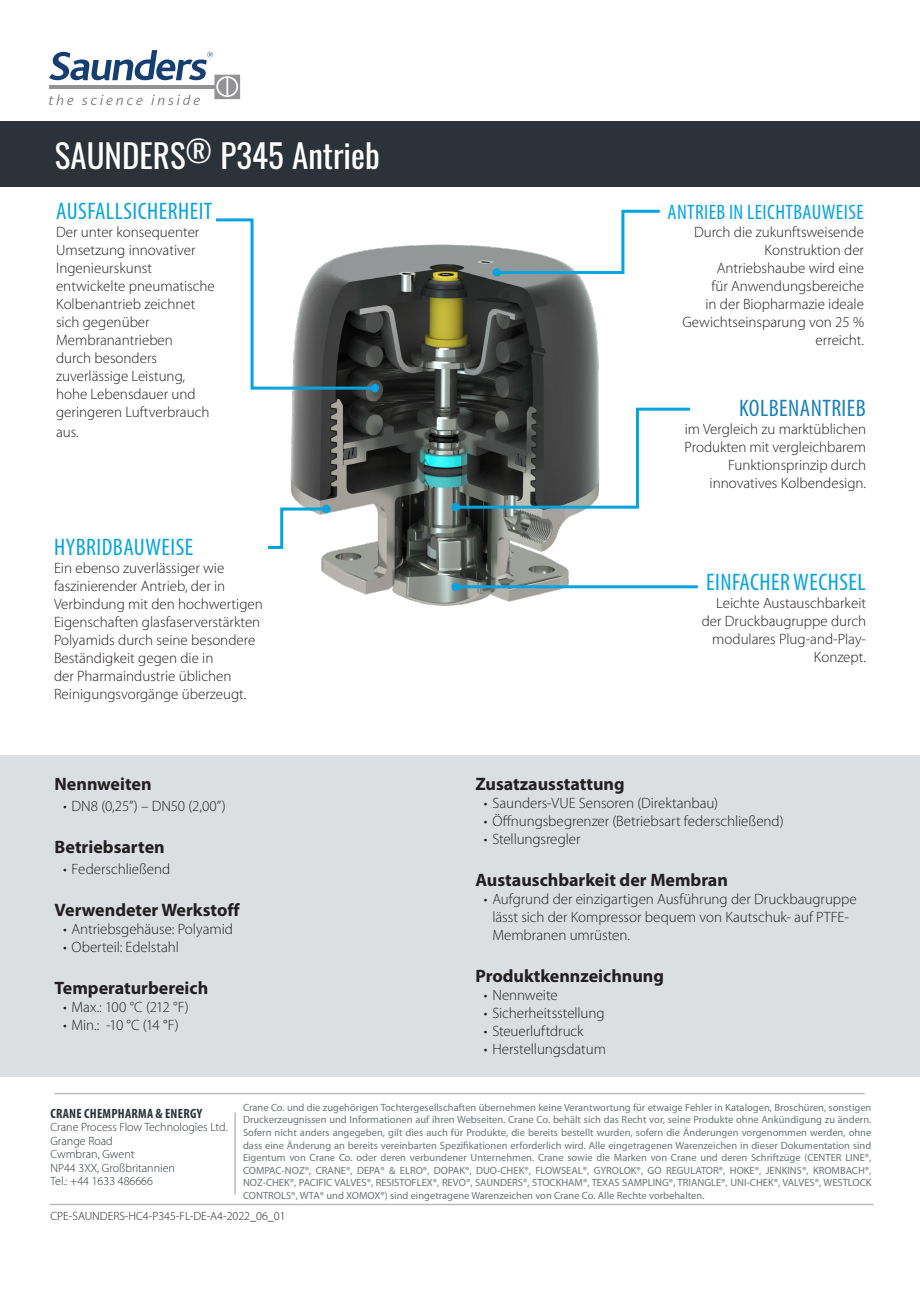
<style>
.page{position:relative;width:920px;height:1290px;background:#fff}
.page>*{position:absolute;margin:0;border:0;box-sizing:border-box;transform-origin:0 0}
.Top_Bar_Heads{font:33px "Oswald";color:#fff}
.t1{font:condensed 24px "Myriad Pro";letter-spacing:.02em;color:#05a4e0}
.t2{font:condensed 24px "Myriad Pro";letter-spacing:.02em;color:#1b7fbc}
.t3{font:condensed 21px "Myriad Pro";letter-spacing:.02em;color:#05a4e0}
.Subheadings{font:700 18px "Myriad Pro";color:#231f20}
.t4{font:300 15px/18px "Myriad Pro";color:#231f20}
.t5{font:300 15px "Myriad Pro";letter-spacing:-.03em;color:#231f20}
.t6{font:700 condensed 13.5px "Myriad Pro";letter-spacing:.02em;color:#2b3239}
.t7{font:300 12px "Myriad Pro";color:#2b3239}
.t8{font:300 12px "Myriad Pro";color:#231f20}
.t9{font:10.5px/12.6px "Myriad Pro";color:#6f7578;text-align:justify}
</style>
<div class="page">
<div style="left:0;top:121px;width:920px;height:66px;background:#2c3239"></div>
<div style="left:0;top:755px;width:920px;height:321px;background:#dbdfe2"></div>
<hr style="left:55px;top:1093px;width:810px;height:1px;background:#babbbe">
<hr style="left:50px;top:1204px;width:824px;height:1px;background:#babbbe">
<hr style="left:234px;top:1112px;width:2px;height:82px;background:#b9bbbd">
<svg style="left:49px;top:50px;width:191px;height:55px"></svg>
<img style="left:290px;top:244px;width:319px;height:362px">
<svg style="left:453px;top:406px;width:238px;height:104px"></svg>
<div style="left:451px;top:503px;width:9px;height:8px;background:#05a4e0;border-radius:50%"></div>
<hr style="left:456px;top:585px;width:242px;height:3px;background:#05a4e0">
<div style="left:451px;top:583px;width:9px;height:8px;background:#05a4e0;border-radius:50%"></div>
<svg style="left:494px;top:209px;width:166px;height:66px"></svg>
<div style="left:493px;top:268px;width:8px;height:9px;background:#05a4e0;border-radius:50%"></div>
<svg style="left:216px;top:218px;width:162px;height:173px"></svg>
<div style="left:371px;top:384px;width:8px;height:8px;background:#05a4e0;border-radius:50%"></div>
<svg style="left:267px;top:506px;width:62px;height:44px"></svg>
<div style="left:322px;top:505px;width:9px;height:8px;background:#05a4e0;border-radius:50%"></div>
<p class="Top_Bar_Heads" style="left:55px;top:126px;width:326px">SAUNDERS<sup>®</sup> P345 Antrieb</p>
<p class="t1" style="left:56px;top:197px;width:158px">AUSFALLSICHERHEIT</p>
<p class="t4" style="left:56px;top:223px;width:160px">Der unter konsequenter<br>Umsetzung innovativer<br>Ingenieurskunst entwickelte pneumatische<br>Kolbenantrieb zeichnet sich gegenüber<br>Membranantrieben<br>durch besonders zuverlässige Leistung, hohe Lebensdauer und geringeren Luftverbrauch</p>
<p class="t4" style="left:56px;top:423px;width:24px">aus.</p>
<p class="t1" style="left:54px;top:532px;width:141px">HYBRIDBAUWEISE</p>
<p class="t4" style="left:54px;top:559px;width:210px">Ein ebenso zuverlässiger wie faszinierender Antrieb, der in<br>Verbindung mit den hochwertigen<br>Eigenschaften glasfaserverstärkten<br>Polyamids durch seine besondere<br>Beständigkeit gegen die in<br>der Pharmaindustrie üblichen<br>Reinigungsvorgänge überzeugt.</p>
<p class="Subheadings" style="left:55px;top:774px;width:99px">Nennweiten</p>
<p class="t4" style="left:63px;top:797px;width:164px">• DN8 (0,25”) – DN50 (2,00”)</p>
<p class="Subheadings" style="left:55px;top:837px;width:112px">Betriebsarten</p>
<p class="t4" style="left:63px;top:860px;width:109px">• Federschließend</p>
<p class="Subheadings" style="left:55px;top:900px;width:187px">Verwendeter Werkstoff</p>
<p class="t4" style="left:63px;top:920px;width:171px">• Antriebsgehäuse: Polyamid</p>
<p class="t4" style="left:63px;top:938px;width:117px">• Oberteil: Edelstahl</p>
<p class="Subheadings" style="left:55px;top:978px;width:155px">Temperaturbereich</p>
<p class="t5" style="left:63px;top:999px;width:127px">• Max.: 100 °C (212 °F)</p>
<p class="t4" style="left:63px;top:1016px;width:117px">• Min.: -10 °C (14 °F)</p>
<p class="t3" style="left:667px;top:199px;width:198px">ANTRIEB IN LEICHTBAUWEISE</p>
<p class="t4" style="left:682px;top:223px;width:183px;text-align:right">Durch die zukunftsweisende<br>Konstruktion der<br>Antriebshaube wird eine<br>für Anwendungsbereiche<br>in der Biopharmazie ideale<br>Gewichtseinsparung von 25 % erreicht.</p>
<p class="t2" style="left:739px;top:394px;width:128px">KOLBENANTRIEB</p>
<p class="t4" style="left:685px;top:420px;width:183px;text-align:right">im Vergleich zu marktüblichen<br>Produkten mit vergleichbarem<br>Funktionsprinzip durch innovatives Kolbendesign.</p>
<p class="t1" style="left:706px;top:568px;width:161px">EINFACHER WECHSEL</p>
<p class="t4" style="left:702px;top:594px;width:166px;text-align:right">Leichte Austauschbarkeit der Druckbaugruppe durch modulares Plug-and-Play-<br>Konzept.</p>
<p class="Subheadings" style="left:475px;top:774px;width:151px">Zusatzausstattung</p>
<p class="t4" style="left:484px;top:794px;width:236px">• Saunders-VUE Sensoren (Direktanbau)</p>
<p class="t4" style="left:484px;top:812px;width:301px">• Öffnungsbegrenzer (Betriebsart federschließend)</p>
<p class="t4" style="left:484px;top:830px;width:98px">• Stellungsregler</p>
<p class="Subheadings" style="left:475px;top:870px;width:254px">Austauschbarkeit der Membran</p>
<p class="t4" style="left:492px;top:890px;width:366px;text-indent:-9px">• Aufgrund der einzigartigen Ausführung der Druckbaugruppe lässt sich der Kompressor bequem von Kautschuk- auf PTFE-<br>Membranen umrüsten.</p>
<p class="Subheadings" style="left:475px;top:966px;width:190px">Produktkennzeichnung</p>
<p class="t4" style="left:484px;top:986px;width:75px">• Nennweite</p>
<p class="t4" style="left:484px;top:1004px;width:122px">• Sicherheitsstellung</p>
<p class="t4" style="left:484px;top:1022px;width:101px">• Steuerluftdruck</p>
<p class="t4" style="left:484px;top:1040px;width:124px">• Herstellungsdatum</p>
<p class="t6" style="left:51px;top:1105px;width:153px">CRANE CHEMPHARMA &amp; ENERGY</p>
<p class="t7" style="left:50px;top:1120px;width:179px">Crane Process Flow Technologies Ltd.</p>
<p class="t7" style="left:50px;top:1134px;width:64px">Grange Road</p>
<p class="t7" style="left:50px;top:1147px;width:86px">Cwmbran, Gwent</p>
<p class="t7" style="left:50px;top:1161px;width:126px">NP44 3XX, Großbritannien</p>
<p class="t7" style="left:50px;top:1174px;width:104px">Tel.: +44 1633 486666</p>
<p class="t9" style="left:243px;top:1101px;width:630px">Crane Co. und die zugehörigen Tochtergesellschaften übernehmen keine Verantwortung für etwaige Fehler in Katalogen, Broschüren, sonstigen Druckerzeugnissen und Informationen auf ihren Webseiten. Crane Co. behält sich das Recht vor, seine Produkte ohne Ankündigung zu ändern.<br>Sofern nicht anders angegeben, gilt dies auch für Produkte, die bereits bestellt wurden, sofern die Änderungen vorgenommen werden, ohne dass eine Änderung an bereits vereinbarten Spezifikationen erforderlich wird. Alle eingetragenen Warenzeichen in dieser Dokumentation sind Eigentum von Crane Co. oder deren verbundener Unternehmen. Crane sowie die Marken von Crane und deren Schriftzüge (CENTER LINE®, COMPAC-NOZ®, CRANE®, DEPA® &amp; ELRO®, DOPAK®, DUO-CHEK®, FLOWSEAL®, GYROLOK®, GO REGULATOR®, HOKE®, JENKINS®, KROMBACH®, NOZ-CHEK®, PACIFIC VALVES®, RESISTOFLEX®, REVO®, SAUNDERS®, STOCKHAM®, TEXAS SAMPLING®, TRIANGLE®, UNI-CHEK®, VALVES®, WESTLOCK CONTROLS®, WTA® und XOMOX®) sind eingetragene Warenzeichen von Crane Co. Alle Rechte vorbehalten.</p>
<p class="t8" style="left:50px;top:1209px;width:237px">CPE-SAUNDERS-HC4-P345-FL-DE-A4-2022_06_01</p>
</div>
